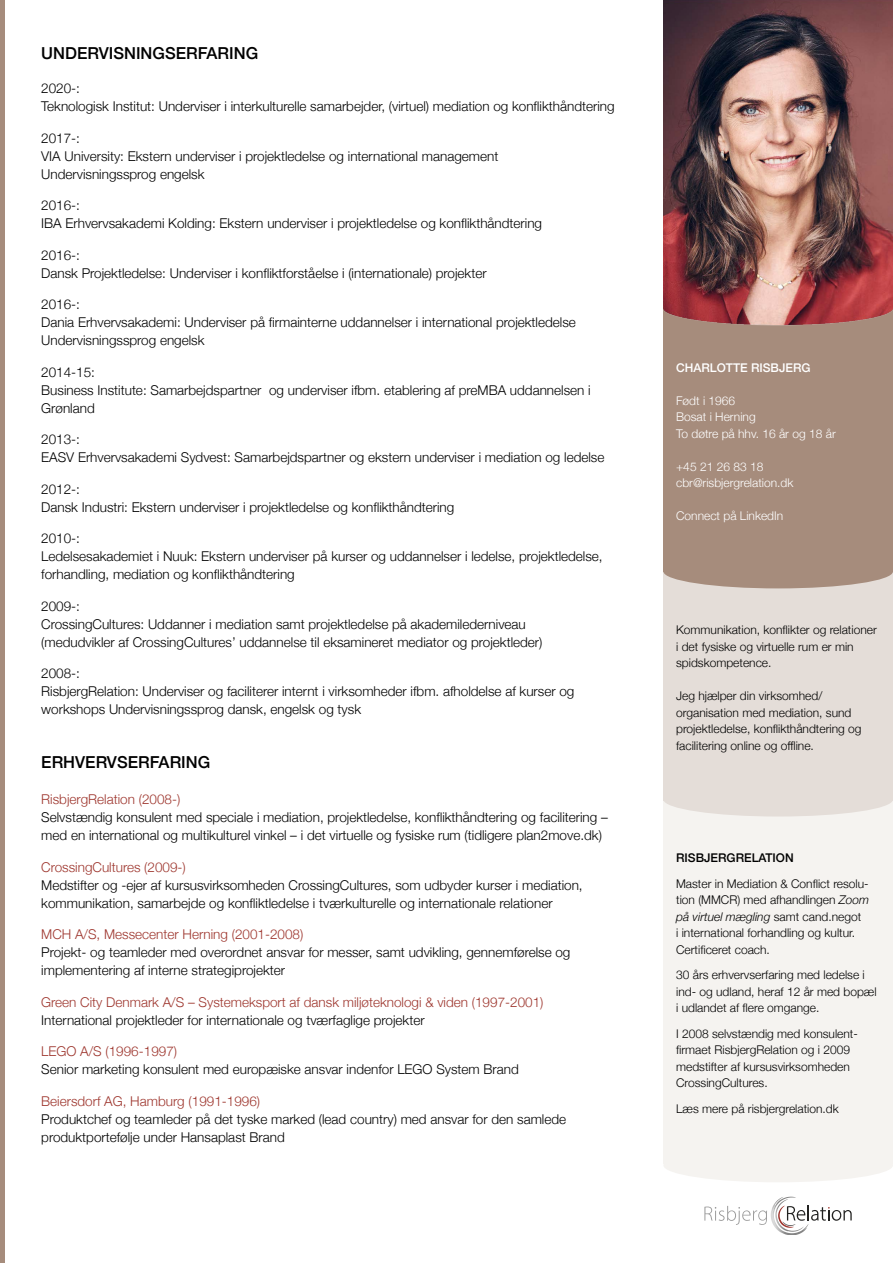
<style>
.page{position:relative;width:893px;height:1263px;background:#fff}
.page>*{position:absolute;margin:0;border:0;box-sizing:border-box;transform-origin:0 0}
.t1{font:500 16.5px "Helvetica Neue";color:#000}
.t2{font:300 13.5px/18px "Helvetica Neue";color:#000}
.t3{font:300 13.5px "Helvetica Neue";color:#9e362e}
.t4{font:300 12px/16.5px "Helvetica Neue";color:#000}
.t5{font:300 12px/16.5px "Helvetica Neue";color:#fff}
.t6{font:500 12px "Helvetica Neue";color:#fff}
.t7{font:500 12px "Helvetica Neue";color:#000}
.s1{font-style:italic}
</style>
<div class="page">
<div style="left:0;top:0;width:5px;height:1263px;background:#a68c7c"></div>
<div style="left:663px;top:1148px;width:230px;height:34px;background:#f5f3f0;border-radius:50%"></div>
<svg style="left:704px;top:1206px;width:63px;height:19px"></svg>
<svg style="left:774px;top:1197px;width:78px;height:36px"></svg>
<div style="left:663px;top:799px;width:230px;height:365px;background:#f5f3f0"></div>
<div style="left:663px;top:782px;width:230px;height:34px;background:#e4ddd8;border-radius:50%"></div>
<div style="left:663px;top:571px;width:230px;height:230px;background:#e4ddd8"></div>
<div style="left:663px;top:554px;width:230px;height:34px;background:#a68c7c;border-radius:50%"></div>
<div style="left:663px;top:309px;width:230px;height:262px;background:#a68c7c"></div>
<img style="left:663px;top:0;width:230px;height:326px">
<p class="t1" style="left:41px;top:39px;width:218px">UNDERVISNINGSERFARING</p>
<p class="t2" style="left:41px;top:78px;width:575px">2020-:<br>Teknologisk Institut: Underviser i interkulturelle samarbejder, (virtuel) mediation og konflikthåndtering</p>
<p class="t2" style="left:41px;top:128px;width:459px">2017-:<br>VIA University: Ekstern underviser i projektledelse og international management<br>Undervisningssprog engelsk</p>
<p class="t2" style="left:41px;top:195px;width:502px">2016-:<br>IBA Erhvervsakademi Kolding: Ekstern underviser i projektledelse og konflikthåndtering</p>
<p class="t2" style="left:41px;top:245px;width:447px">2016-:<br>Dansk Projektledelse: Underviser i konfliktforståelse i (internationale) projekter</p>
<p class="t2" style="left:41px;top:294px;width:536px">2016-:<br>Dania Erhvervsakademi: Underviser på firmainterne uddannelser i international projektledelse<br>Undervisningssprog engelsk</p>
<p class="t2" style="left:41px;top:362px;width:551px">2014-15:<br>Business Institute: Samarbejdspartner og underviser ifbm. etablering af preMBA uddannelsen i<br>Grønland</p>
<p class="t2" style="left:41px;top:429px;width:565px">2013-:<br>EASV Erhvervsakademi Sydvest: Samarbejdspartner og ekstern underviser i mediation og ledelse</p>
<p class="t2" style="left:41px;top:479px;width:415px">2012-:<br>Dansk Industri: Ekstern underviser i projektledelse og konflikthåndtering</p>
<p class="t2" style="left:41px;top:528px;width:563px">2010-:<br>Ledelsesakademiet i Nuuk: Ekstern underviser på kurser og uddannelser i ledelse, projektledelse, forhandling, mediation og konflikthåndtering</p>
<p class="t2" style="left:41px;top:596px;width:503px">2009-:<br>CrossingCultures: Uddanner i mediation samt projektledelse på akademilederniveau (medudvikler af CrossingCultures’ uddannelse til eksamineret mediator og projektleder)</p>
<p class="t2" style="left:41px;top:663px;width:535px">2008-:<br>RisbjergRelation: Underviser og faciliterer internt i virksomheder ifbm. afholdelse af kurser og workshops Undervisningssprog dansk, engelsk og tysk</p>
<p class="t1" style="left:41px;top:749px;width:171px">ERHVERVSERFARING</p>
<p class="t3" style="left:41px;top:788px;width:141px">RisbjergRelation (2008-)</p>
<p class="t2" style="left:41px;top:807px;width:568px">Selvstændig konsulent med speciale i mediation, projektledelse, konflikthåndtering og facilitering – med en international og multikulturel vinkel – i det virtuelle og fysiske rum (tidligere plan2move.dk)</p>
<p class="t3" style="left:41px;top:856px;width:146px">CrossingCultures (2009-)</p>
<p class="t2" style="left:41px;top:875px;width:543px">Medstifter og -ejer af kursusvirksomheden CrossingCultures, som udbyder kurser i mediation, kommunikation, samarbejde og konfliktledelse i tværkulturelle og internationale relationer</p>
<p class="t3" style="left:41px;top:923px;width:264px">MCH A/S, Messecenter Herning (2001-2008)</p>
<p class="t2" style="left:41px;top:942px;width:531px">Projekt- og teamleder med overordnet ansvar for messer, samt udvikling, gennemførelse og implementering af interne strategiprojekter</p>
<p class="t3" style="left:41px;top:991px;width:504px">Green City Denmark A/S – Systemeksport af dansk miljøteknologi &amp; viden (1997-2001)</p>
<p class="t2" style="left:41px;top:1010px;width:385px">International projektleder for internationale og tværfaglige projekter</p>
<p class="t3" style="left:41px;top:1040px;width:137px">LEGO A/S (1996-1997)</p>
<p class="t2" style="left:41px;top:1059px;width:479px">Senior marketing konsulent med europæiske ansvar indenfor LEGO System Brand</p>
<p class="t3" style="left:41px;top:1090px;width:220px">Beiersdorf AG, Hamburg (1991-1996)</p>
<p class="t2" style="left:41px;top:1109px;width:526px">Produktchef og teamleder på det tyske marked (lead country) med ansvar for den samlede produktportefølje under Hansaplast Brand</p>
<p class="t6" style="left:676px;top:358px;width:136px">CHARLOTTE RISBJERG</p>
<p class="t5" style="left:676px;top:391px;width:161px">Født i 1966<br>Bosat i Herning<br>To døtre på hhv. 16 år og 18 år</p>
<p class="t5" style="left:676px;top:457px;width:119px">+45 21 26 83 18 cbr@risbjergrelation.dk</p>
<p class="t5" style="left:676px;top:507px;width:109px">Connect på LinkedIn</p>
<p class="t4" style="left:676px;top:621px;width:202px">Kommunikation, konflikter og relationer i det fysiske og virtuelle rum er min spidskompetence.</p>
<p class="t4" style="left:676px;top:687px;width:187px">Jeg hjælper din virksomhed/ organisation med mediation, sund projektledelse, konflikthåndtering og facilitering online og offline.</p>
<p class="t7" style="left:676px;top:848px;width:119px">RISBJERGRELATION</p>
<p class="t4" style="left:676px;top:874px;width:195px">Master in Mediation &amp; Conflict resolu&shy;tion (MMCR) med afhandlingen <span class="s1">Zoom på virtuel mægling</span> samt cand.negot<br>i international forhandling og kultur.<br>Certificeret coach.</p>
<p class="t4" style="left:676px;top:966px;width:202px">30 års erhvervserfaring med ledelse i ind- og udland, heraf 12 år med bopæl i udlandet af flere omgange.</p>
<p class="t4" style="left:676px;top:1024px;width:183px">I 2008 selvstændig med konsulent&shy;firmaet RisbjergRelation og i 2009 medstifter af kursusvirksomheden<br>CrossingCultures.</p>
<p class="t4" style="left:676px;top:1099px;width:164px">Læs mere på risbjergrelation.dk</p>
</div>
